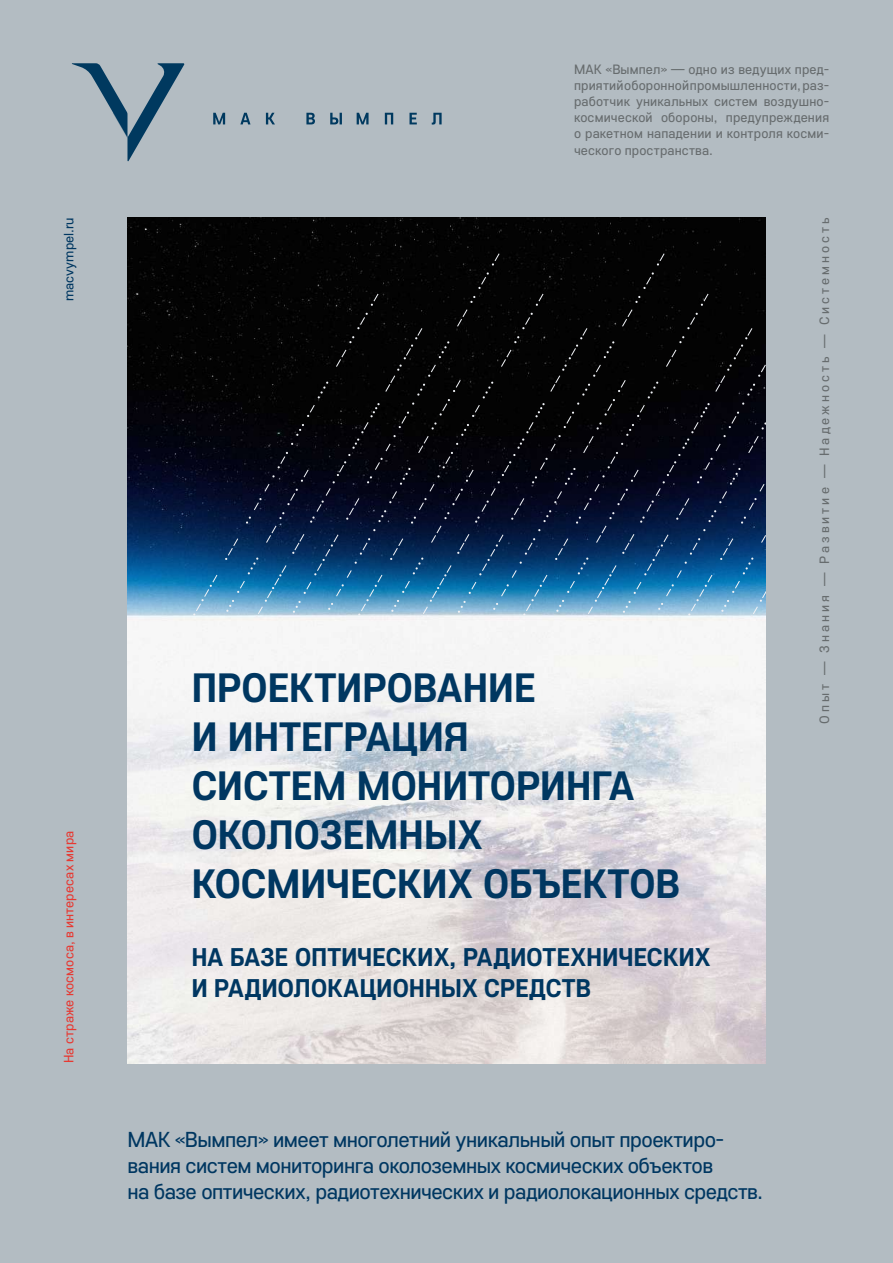
<style>
.page{position:relative;width:893px;height:1263px;background:#b3bcc2}
.page>*{position:absolute;margin:0;border:0;box-sizing:border-box;transform-origin:0 0}
.t1{font:700 40.95px/49.1px "Core Sans E 65";letter-spacing:-.015em;color:#003761}
.t2{font:700 25.5px/30.6px "Core Sans E 65";letter-spacing:-.01em;color:#003761}
.t3{font:21.6px/26px "Core Sans E 45";letter-spacing:-.025em;color:#003761}
.t4{font:13.5px/16.2px "Core Sans E 45";letter-spacing:.015em;color:#676c6e;text-align:justify}
.t5{font:13.5px "Core Sans E 45";letter-spacing:.22em;color:#676c6e}
.t6{font:13.5px "Core Sans E 45";letter-spacing:.01em;color:#e73932}
.t7{font:13.5px "Core Sans E 45";letter-spacing:.005em;color:#003761}
</style>
<div class="page">
<img style="left:128px;top:217px;width:637px;height:846px">
<svg style="left:213px;top:113px;width:12px;height:11px"></svg>
<svg style="left:240px;top:113px;width:10px;height:11px"></svg>
<svg style="left:266px;top:113px;width:9px;height:11px"></svg>
<svg style="left:306px;top:113px;width:9px;height:11px"></svg>
<svg style="left:330px;top:113px;width:12px;height:11px"></svg>
<svg style="left:357px;top:113px;width:12px;height:11px"></svg>
<svg style="left:385px;top:113px;width:8px;height:11px"></svg>
<svg style="left:409px;top:113px;width:8px;height:11px"></svg>
<svg style="left:432px;top:113px;width:10px;height:12px"></svg>
<svg style="left:72px;top:63px;width:113px;height:98px"></svg>
<svg style="left:193px;top:575px;width:24px;height:41px"></svg>
<svg style="left:492px;top:253px;width:8px;height:13px"></svg>
<svg style="left:657px;top:253px;width:8px;height:13px"></svg>
<svg style="left:225px;top:272px;width:540px;height:345px;background:#0f2031"></svg>
<p class="t7" style="left:60px;top:301px;width:85px;rotate:-90deg">macvympel.ru</p>
<p class="t6" style="left:60px;top:1063px;width:234px;rotate:-90deg">На страже космоса, в интересах мира</p>
<p class="t4" style="left:574px;top:60px;width:257px">МАК «Вымпел» — одно из ведущих пред&shy;приятий оборонной промышленности, раз&shy;работчик уникальных систем воздушно&shy;космической обороны, предупреждения о ракетном нападении и контроля косми&shy;ческого пространства.</p>
<h1 class="t1" style="left:191px;top:661px;width:490px">ПРОЕКТИРОВАНИЕ<br>И ИНТЕГРАЦИЯ<br>СИСТЕМ МОНИТОРИНГА<br>ОКОЛОЗЕМНЫХ<br>КОСМИЧЕСКИХ ОБЪЕКТОВ</h1>
<h2 class="t2" style="left:191px;top:941px;width:521px">НА БАЗЕ ОПТИЧЕСКИХ, РАДИОТЕХНИЧЕСКИХ<br>И РАДИОЛОКАЦИОННЫХ СРЕДСТВ</h2>
<h3 class="t3" style="left:128px;top:1126px;width:637px">МАК «Вымпел» имеет многолетний уникальный опыт проектиро&shy;вания систем мониторинга околоземных космических объектов<br>на базе оптических, радиотехнических и радиолокационных средств.</h3>
<p class="t5" style="left:816px;top:724px;width:508px;rotate:-90deg">Опыт — Знания — Развитие — Надежность — Системность</p>
</div>
